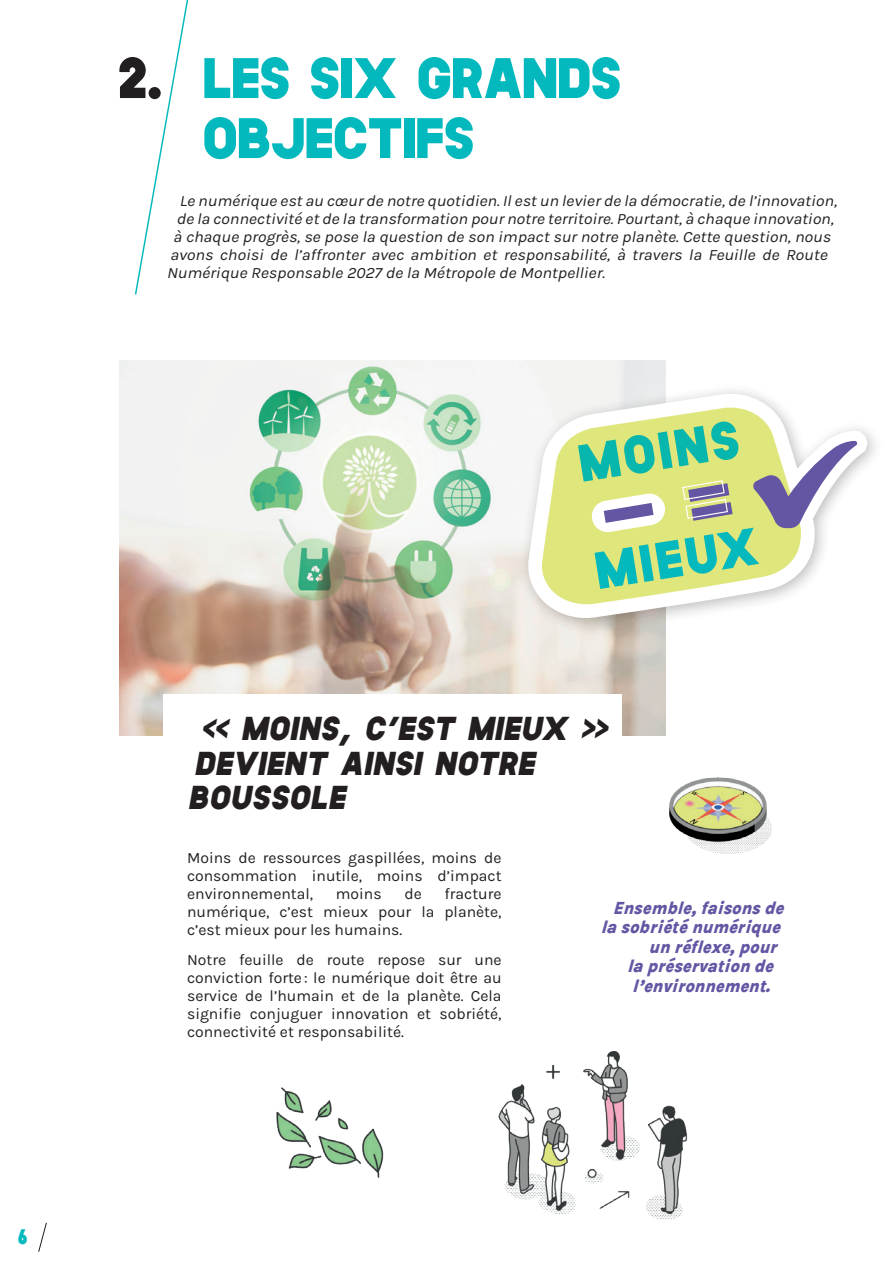
<style>
.page{position:relative;width:893px;height:1263px;background:#fff}
.page>*{position:absolute;margin:0;border:0;box-sizing:border-box;transform-origin:0 0}
.Chapitre_titre{font:700 57px/60px "koliko";color:#03b9bd}
.t1{font:700 52.2px "koliko";color:#03b9bd}
.t2{font:700 52.2px "koliko";color:#07b6ac}
.Chapitre_ss_titre{font:italic 700 33px/34.5px "koliko";color:#231f20}
.t3{font:700 21px "koliko";color:#03b9bd}
.exergue{font:italic 18px "Karla";color:#6556a4}
.Texte_courant__parent{font:italic 15.75px "Karla";color:#231f20}
.Texte_courant__parent-2{font:15.75px/18px "Karla";color:#231f20;text-align:justify}
.s1{color:#231f20}
</style>
<div class="page">
<img style="left:276px;top:777px;width:496px;height:442px">
<svg style="left:135px;top:0;width:54px;height:295px"></svg>
<img style="left:119px;top:360px;width:546px;height:375px">
<div style="left:164px;top:694px;width:458px;height:85px;background:#fff"></div>
<svg style="left:511px;top:382px;width:311px;height:259px"></svg>
<svg style="left:541px;top:405px;width:262px;height:201px;fill:#dfe67c"></svg>
<svg style="left:591px;top:492px;width:75px;height:41px"></svg>
<svg style="left:681px;top:416px;width:194px;height:136px"></svg>
<svg style="left:38px;top:1222px;width:9px;height:30px"></svg>
<h3 class="t3" style="left:18px;top:1224px;width:11px">6</h3>
<p class="Chapitre_titre" style="left:204px;top:48px;width:420px;text-indent:-85px"><span class="s1">2.</span> LES SIX GRANDS<br>OBJECTIFS</p>
<p class="Texte_courant__parent" style="left:180px;top:191px;width:662px">Le numérique estau cœurde notre quotidien.Ilestun levierde la démocratie,de l’innovation,</p>
<p class="Texte_courant__parent" style="left:176px;top:209px;width:662px">de la connectivité etde la transformation pournotre territoire.Pourtant,à chaque innovation,</p>
<p class="Texte_courant__parent" style="left:173px;top:227px;width:662px">à chaque progrès,se pose la question de son impactsurnotre planète.Cette question,nous</p>
<p class="Texte_courant__parent" style="left:170px;top:245px;width:662px">avons choisi de l’affronter avec ambition et responsabilité, à travers la Feuille de Route</p>
<p class="Texte_courant__parent" style="left:167px;top:263px;width:443px">Numérique Responsable 2027 de la Métropole de Montpellier.</p>
<h2 class="t2" style="left:576px;top:434px;width:162px;rotate:-9deg">MOINS</h2>
<h2 class="t1" style="left:593px;top:541px;width:165px;rotate:-9deg">MIEUX</h2>
<p class="Chapitre_ss_titre" style="left:189px;top:712px;width:430px;text-indent:12px">« MOINS, C’EST MIEUX »<br>DEVIENT AINSI NOTRE<br>BOUSSOLE</p>
<p class="Texte_courant__parent-2" style="left:187px;top:848px;width:316px">Moins de ressources gaspillées, moins de consommation inutile, moins d’impact environnemental,</p>
<p class="Texte_courant__parent-2" style="left:187px;top:884px;width:316px;text-indent:257px">fracture numérique, c’est mieux pour la planète, c’est mieux pour les humains.</p>
<p class="Texte_courant__parent-2" style="left:187px;top:950px;width:316px">Notre feuille de route repose sur une conviction forte : le numérique doit être au service de l’humain et de la planète. Cela signifie conjuguer innovation et sobriété, connectivité et responsabilité.</p>
<p class="Texte_courant__parent-2" style="left:336px;top:884px;width:47px">moins</p>
<p class="Texte_courant__parent-2" style="left:404px;top:884px;width:19px">de</p>
<p class="exergue" style="left:613px;top:896px;width:176px">Ensemble,faisons de</p>
<p class="exergue" style="left:601px;top:916px;width:185px">la sobriété numérique</p>
<p class="exergue" style="left:648px;top:935px;width:134px">un réflexe,pour</p>
<p class="exergue" style="left:627px;top:955px;width:151px">la préservation de</p>
<p class="exergue" style="left:632px;top:974px;width:143px">l’environnement.</p>
</div>
